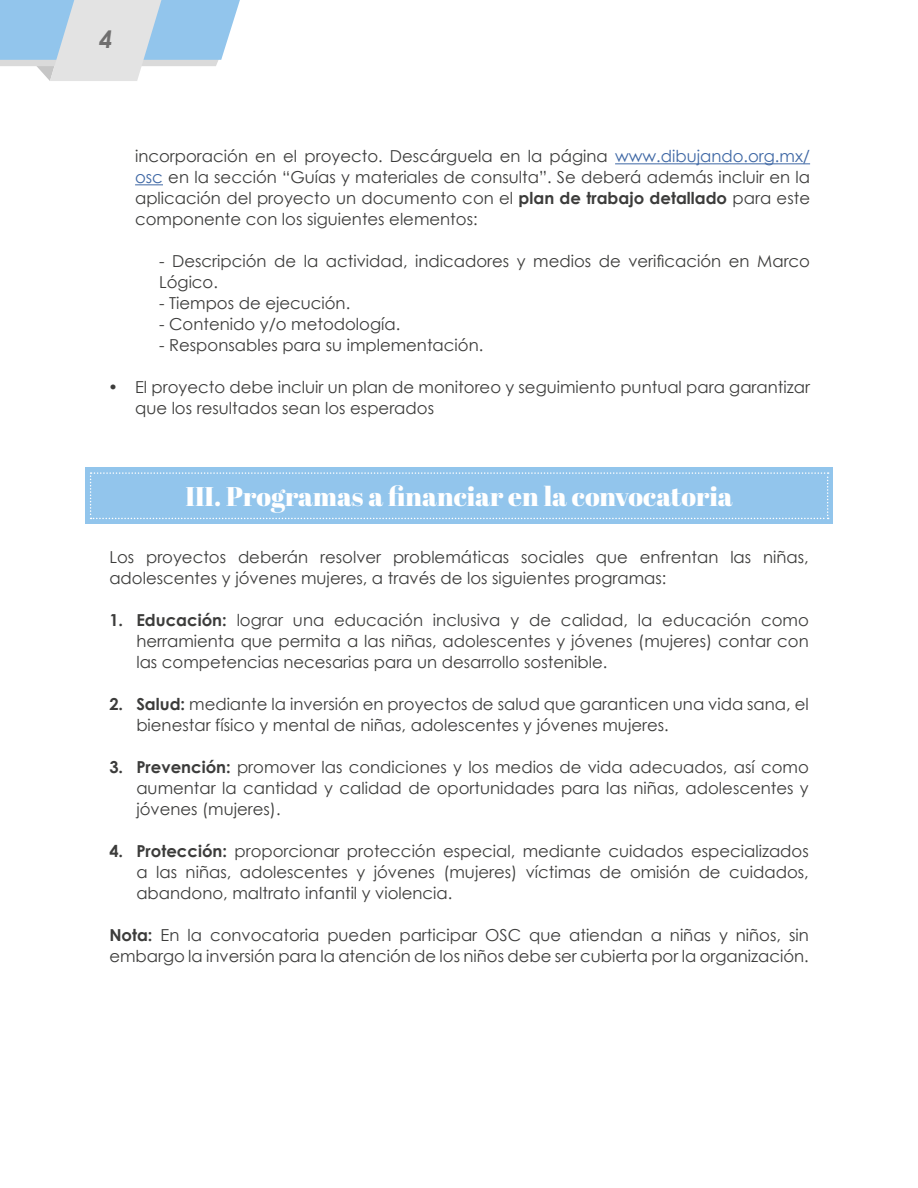
<style>
.page{position:relative;width:918px;height:1188px;background:#fff}
.page>*{position:absolute;margin:0;border:0;box-sizing:border-box;transform-origin:0 0}
.t1{font:27px "Abril Fatface";color:#fff}
.t2{font:italic 700 24px "Century Gothic";color:#706f6f}
.t3{font:16.5px/21px "Century Gothic";color:#3c3c3b}
.s1{color:#3f68a5}
.s2{font-weight:700}
</style>
<div class="page">
<svg style="left:0;top:0;width:240px;height:81px;background:#c2d8ea"></svg>
<hr style="left:615px;top:163px;width:195px;height:1px;background:#3f68a5">
<svg style="left:135px;top:184px;width:28px;height:1px"></svg>
<div style="left:85px;top:468px;width:748px;height:56px;background:#92c5ec"></div>
<svg style="left:90px;top:472px;width:739px;height:47px"></svg>
<h2 class="t2" style="left:99px;top:21px;width:15px">4</h2>
<p class="t3" style="left:135px;top:146px;width:677px;text-align:justify">incorporación en el proyecto. Descárguela en la página <span class="s1">www.dibujando.org.mx/ osc</span> en la sección “Guías y materiales de consulta”. Se deberá además incluir en la aplicación del proyecto un documento con el <span class="s2">plan de trabajo detallado</span> para este componente con los siguientes elementos:</p>
<p class="t3" style="left:159px;top:251px;width:652px">- Descripción de la actividad, indicadores y medios de verificación en Marco<br>Lógico.</p>
<p class="t3" style="left:159px;top:293px;width:193px">- Tiempos de ejecución.</p>
<p class="t3" style="left:159px;top:314px;width:243px">- Contenido y/o metodología.</p>
<p class="t3" style="left:159px;top:335px;width:326px">- Responsables para su implementación.</p>
<p class="t3" style="left:135px;top:377px;width:676px;text-indent:-27px">• El proyecto debe incluir un plan de monitoreo y seguimiento puntual para garantizar que los resultados sean los esperados</p>
<h1 class="t1" style="left:185px;top:477px;width:549px">III. Programas a financiar en la convocatoria</h1>
<p class="t3" style="left:109px;top:547px;width:701px">Los proyectos deberán resolver problemáticas sociales que enfrentan las niñas, adolescentes y jóvenes mujeres, a través de los siguientes programas:</p>
<p class="t3" style="left:136px;top:610px;width:674px;text-align:justify;text-indent:-27px"><span class="s2">1. Educación:</span> lograr una educación inclusiva y de calidad, la educación como herramienta que permita a las niñas, adolescentes y jóvenes (mujeres) contar con las competencias necesarias para un desarrollo sostenible.</p>
<p class="t3" style="left:136px;top:694px;width:674px;text-indent:-27px"><span class="s2">2. Salud:</span> mediante la inversión en proyectos de salud que garanticen una vida sana, el bienestar físico y mental de niñas, adolescentes y jóvenes mujeres.</p>
<p class="t3" style="left:136px;top:757px;width:674px;text-align:justify;text-indent:-27px"><span class="s2">3. Prevención:</span> promover las condiciones y los medios de vida adecuados, así como aumentar la cantidad y calidad de oportunidades para las niñas, adolescentes y jóvenes (mujeres).</p>
<p class="t3" style="left:136px;top:841px;width:674px;text-align:justify;text-indent:-27px"><span class="s2">4. Protección:</span> proporcionar protección especial, mediante cuidados especializados a las niñas, adolescentes y jóvenes (mujeres) víctimas de omisión de cuidados, abandono, maltrato infantil y violencia.</p>
<p class="t3" style="left:109px;top:925px;width:701px"><span class="s2">Nota:</span> En la convocatoria pueden participar OSC que atiendan a niñas y niños, sin embargo la inversión para la atención de los niños debe ser cubierta por la organización.</p>
</div>
